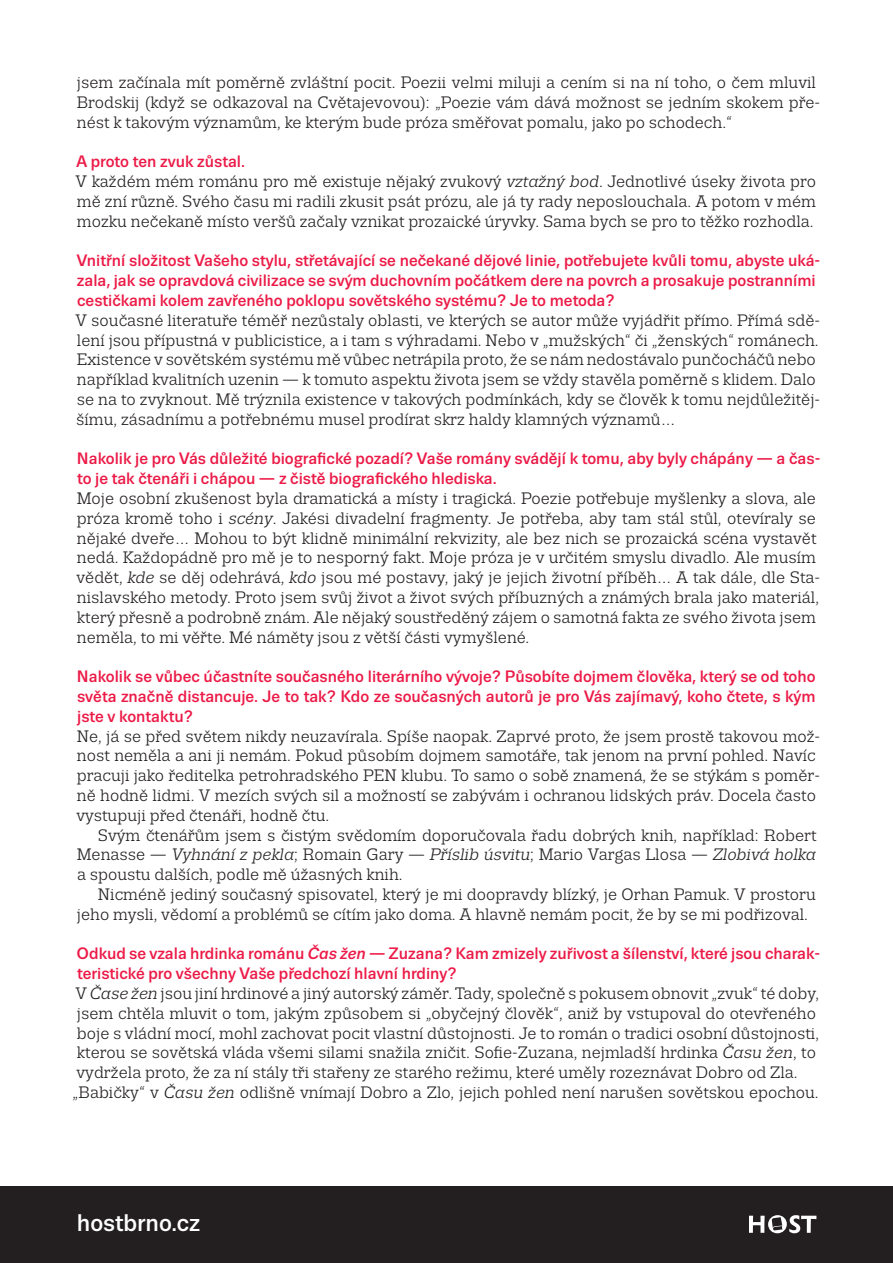
<style>
.page{position:relative;width:893px;height:1263px;background:#fff}
.page>*{position:absolute;margin:0;border:0;box-sizing:border-box;transform-origin:0 0}
.t1{font:500 24px "Trivia Sans";color:#fff}
.t2{font:16.5px/19.8px "Trivia Slab";color:#231f20}
.t3{font:500 16.5px/19.8px "Trivia Sans";color:#ec1a47}
.s1{font-style:italic}
</style>
<div class="page">
<div style="left:0;top:1186px;width:893px;height:77px;background:#231f20"></div>
<svg style="left:749px;top:1215px;width:67px;height:18px"></svg>
<p class="t2" style="left:77px;top:73px;width:745px">jsem začínala mít poměrně zvláštní pocit. Poezii velmi miluji a cením si na ní toho, o čem mluvil<br>Brodskij (když se odkazoval na Cvětajevovou): „Poezie vám dává možnost se jedním skokem pře&shy;nést k takovým významům, ke kterým bude próza směřovat pomalu, jako po schodech.“</p>
<p class="t3" style="left:77px;top:152px;width:170px">A proto ten zvuk zůstal.</p>
<p class="t2" style="left:76px;top:172px;width:742px;text-align:justify">V každém mém románu pro mě existuje nějaký zvukový <span class="s1">vztažný bod</span>. Jednotlivé úseky života pro mě zní různě. Svého času mi radili zkusit psát prózu, ale já ty rady neposlouchala. A potom v mém mozku nečekaně místo veršů začaly vznikat prozaické úryvky. Sama bych se pro to těžko rozhodla.</p>
<p class="t3" style="left:77px;top:251px;width:745px">Vnitřní složitost Vašeho stylu, střetávající se nečekané dějové linie, potřebujete kvůli tomu, abyste uká&shy;zala, jak se opravdová civilizace se svým duchovním počátkem dere na povrch a prosakuje postranními cestičkami kolem zavřeného poklopu sovětského systému? Je to metoda?</p>
<p class="t2" style="left:76px;top:310px;width:746px">V současné literatuře téměř nezůstaly oblasti, ve kterých se autor může vyjádřit přímo. Přímá sdě&shy;lení jsou přípustná v publicistice, a i tam s výhradami. Nebo v „mužských“ či „ženských“ románech.<br>Existence v sovětském systému mě vůbec netrápila proto, že se nám nedostávalo punčocháčů nebo například kvalitních uzenin — k tomuto aspektu života jsem se vždy stavěla poměrně s klidem. Dalo se na to zvyknout. Mě trýznila existence v takových podmínkách, kdy se člověk k tomu nejdůležitěj&shy;šímu, zásadnímu a potřebnému musel prodírat skrz haldy klamných významů…</p>
<p class="t3" style="left:77px;top:449px;width:745px">Nakolik je pro Vás důležité biografické pozadí? Vaše romány svádějí k tomu, aby byly chápány — a čas&shy;to je tak čtenáři i chápou — z čistě biografického hlediska.</p>
<p class="t2" style="left:77px;top:489px;width:745px">Moje osobní zkušenost byla dramatická a místy i tragická. Poezie potřebuje myšlenky a slova, ale próza kromě toho i <span class="s1">scény</span>. Jakési divadelní fragmenty. Je potřeba, aby tam stál stůl, otevíraly se nějaké dveře… Mohou to být klidně minimální rekvizity, ale bez nich se prozaická scéna vystavět nedá. Každopádně pro mě je to nesporný fakt. Moje próza je v určitém smyslu divadlo. Ale musím vědět, <span class="s1">kde</span> se děj odehrává, <span class="s1">kdo</span> jsou mé postavy, jaký je jejich životní příběh… A tak dále, dle Sta&shy;nislavského metody. Proto jsem svůj život a život svých příbuzných a známých brala jako materiál, který přesně a podrobně znám. Ale nějaký soustředěný zájem o samotná fakta ze svého života jsem neměla, to mi věřte. Mé náměty jsou z větší části vymyšlené.</p>
<p class="t3" style="left:77px;top:667px;width:740px;text-align:justify">Nakolik se vůbec účastníte současného literárního vývoje? Působíte dojmem člověka, který se od toho světa značně distancuje. Je to tak? Kdo ze současných autorů je pro Vás zajímavý, koho čtete, s kým jste v kontaktu?</p>
<p class="t2" style="left:77px;top:726px;width:745px">Ne, já se před světem nikdy neuzavírala. Spíše naopak. Zaprvé proto, že jsem prostě takovou mož&shy;nost neměla a ani ji nemám. Pokud působím dojmem samotáře, tak jenom na první pohled. Navíc pracuji jako ředitelka petrohradského PEN klubu. To samo o sobě znamená, že se stýkám s poměr&shy;ně hodně lidmi. V mezích svých sil a možností se zabývám i ochranou lidských práv. Docela často vystupuji před čtenáři, hodně čtu.</p>
<p class="t2" style="left:77px;top:825px;width:741px;text-align:justify;text-indent:21px">Svým čtenářům jsem s čistým svědomím doporučovala řadu dobrých knih, například: Robert Menasse — <span class="s1">Vyhnání z pekla</span>; Romain Gary — <span class="s1">Příslib úsvitu</span>; Mario Vargas Llosa — <span class="s1">Zlobivá holka </span>a spoustu dalších, podle mě úžasných knih.</p>
<p class="t2" style="left:77px;top:885px;width:740px;text-indent:21px">Nicméně jediný současný spisovatel, který je mi doopravdy blízký, je Orhan Pamuk. V prostoru jeho mysli, vědomí a problémů se cítím jako doma. A hlavně nemám pocit, že by se mi podřizoval.</p>
<p class="t3" style="left:77px;top:944px;width:745px">Odkud se vzala hrdinka románu <span class="s1">Čas žen</span> — Zuzana? Kam zmizely zuřivost a šílenství, které jsou charak&shy;teristické pro všechny Vaše předchozí hlavní hrdiny?</p>
<p class="t2" style="left:73px;top:984px;width:748px">V <span class="s1">Čase žen</span> jsou jiní hrdinové a jiný autorský záměr. Tady, společně s pokusem obnovit „zvuk“ té doby, jsem chtěla mluvit o tom, jakým způsobem si „obyčejný člověk“, aniž by vstupoval do otevřeného boje s vládní mocí, mohl zachovat pocit vlastní důstojnosti. Je to román o tradici osobní důstojnosti, kterou se sovětská vláda všemi silami snažila zničit. Sofie-Zuzana, nejmladší hrdinka <span class="s1">Času žen</span>, to vydržela proto, že za ní stály tři stařeny ze starého režimu, které uměly rozeznávat Dobro od Zla. „Babičky“ v <span class="s1">Času žen</span> odlišně vnímají Dobro a Zlo, jejich pohled není narušen sovětskou epochou.</p>
<h1 class="t1" style="left:77px;top:1210px;width:125px">hostbrno.cz</h1>
</div>
